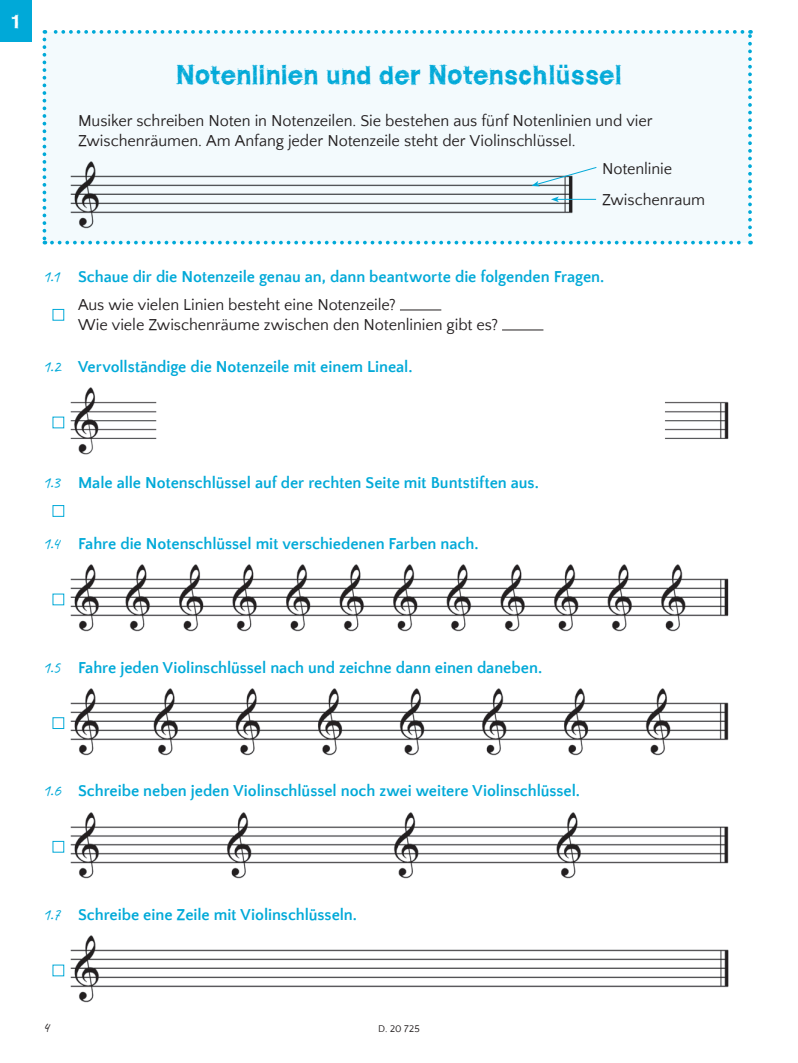
<style>
.page{position:relative;width:798px;height:1063px;background:#fff}
.page>*{position:absolute;margin:0;border:0;box-sizing:border-box;transform-origin:0 0}
.Kapitelüberschrift{font:26.25px "WCROUGHTRAD Bta";letter-spacing:.005em;color:#00a9d8}
.t1{font:18.75px "WCROUGHTRAD Bta";color:#fff}
.Nummerierung_Aufgabe{font:17.5px "Caveat";color:#00a9d8}
.Aufgabenstellung_Bla{font:700 16.25px "Quattrocento Sans";letter-spacing:-.005em;color:#00a9d8}
.Aufgabenstellung_Fli{font:16.25px/20px "Quattrocento Sans";letter-spacing:-.005em;color:#231f20}
.t2{font:15px "Caveat";color:#231f20}
.t3{font:10px "Quattrocento Sans";color:#231f20}
</style>
<div class="page">
<div style="left:53px;top:309px;width:11px;height:11px;border:1px solid #00a9d8"></div>
<hr style="left:400px;top:310px;width:41px;height:1px;background:#231f20">
<hr style="left:502px;top:330px;width:41px;height:1px;background:#231f20">
<img style="left:71px;top:387px;width:658px;height:68px">
<img style="left:71px;top:564px;width:658px;height:68px">
<div style="left:53px;top:718px;width:11px;height:11px;border:1px solid #00a9d8"></div>
<img style="left:71px;top:688px;width:658px;height:68px">
<div style="left:53px;top:841px;width:11px;height:11px;border:1px solid #00a9d8"></div>
<img style="left:71px;top:812px;width:658px;height:67px">
<img style="left:71px;top:935px;width:658px;height:68px">
<svg style="left:43px;top:30px;width:708px;height:214px"></svg>
<div style="left:0;top:0;width:32px;height:42px;background:#00a9d8"></div>
<p class="t1" style="left:11px;top:9px;width:12px">1</p>
<p class="Kapitelüberschrift" style="left:176px;top:58px;width:447px">Notenlinien und der Notenschlüssel</p>
<p class="Aufgabenstellung_Fli" style="left:78px;top:111px;width:576px">Musiker schreiben Noten in Notenzeilen. Sie bestehen aus fünf Notenlinien und vier<br>Zwischenräumen. Am Anfang jeder Notenzeile steht der Violinschlüssel.</p>
<p class="Aufgabenstellung_Fli" style="left:601px;top:159px;width:72px">Notenlinie</p>
<p class="Aufgabenstellung_Fli" style="left:601px;top:190px;width:105px">Zwischenraum</p>
<p class="Nummerierung_Aufgabe" style="left:43px;top:266px;width:19px">1.1</p>
<p class="Aufgabenstellung_Bla" style="left:78px;top:269px;width:527px">Schaue dir die Notenzeile genau an, dann beantworte die folgenden Fragen.</p>
<p class="Aufgabenstellung_Fli" style="left:78px;top:296px;width:319px">Aus wie vielen Linien besteht eine Notenzeile?</p>
<p class="Aufgabenstellung_Fli" style="left:78px;top:316px;width:421px">Wie viele Zwischenräume zwischen den Notenlinien gibt es?</p>
<p class="Nummerierung_Aufgabe" style="left:43px;top:355px;width:20px">1.2</p>
<p class="Aufgabenstellung_Bla" style="left:78px;top:358px;width:336px">Vervollständige die Notenzeile mit einem Lineal.</p>
<p class="Nummerierung_Aufgabe" style="left:43px;top:472px;width:19px">1.3</p>
<p class="Aufgabenstellung_Bla" style="left:78px;top:475px;width:462px">Male alle Notenschlüssel auf der rechten Seite mit Buntstiften aus.</p>
<p class="Nummerierung_Aufgabe" style="left:43px;top:532px;width:19px">1.4</p>
<p class="Aufgabenstellung_Bla" style="left:78px;top:535px;width:402px">Fahre die Notenschlüssel mit verschiedenen Farben nach.</p>
<p class="Nummerierung_Aufgabe" style="left:43px;top:656px;width:19px">1.5</p>
<p class="Aufgabenstellung_Bla" style="left:78px;top:659px;width:465px">Fahre jeden Violinschlüssel nach und zeichne dann einen daneben.</p>
<p class="Nummerierung_Aufgabe" style="left:43px;top:779px;width:20px">1.6</p>
<p class="Aufgabenstellung_Bla" style="left:78px;top:782px;width:503px">Schreibe neben jeden Violinschlüssel noch zwei weitere Violinschlüssel.</p>
<p class="Nummerierung_Aufgabe" style="left:43px;top:903px;width:19px">1.7</p>
<p class="Aufgabenstellung_Bla" style="left:78px;top:906px;width:280px">Schreibe eine Zeile mit Violinschlüsseln.</p>
<p class="t2" style="left:43px;top:1018px;width:8px">4</p>
<p class="t3" style="left:378px;top:1024px;width:43px">D. 20 725</p>
</div>
